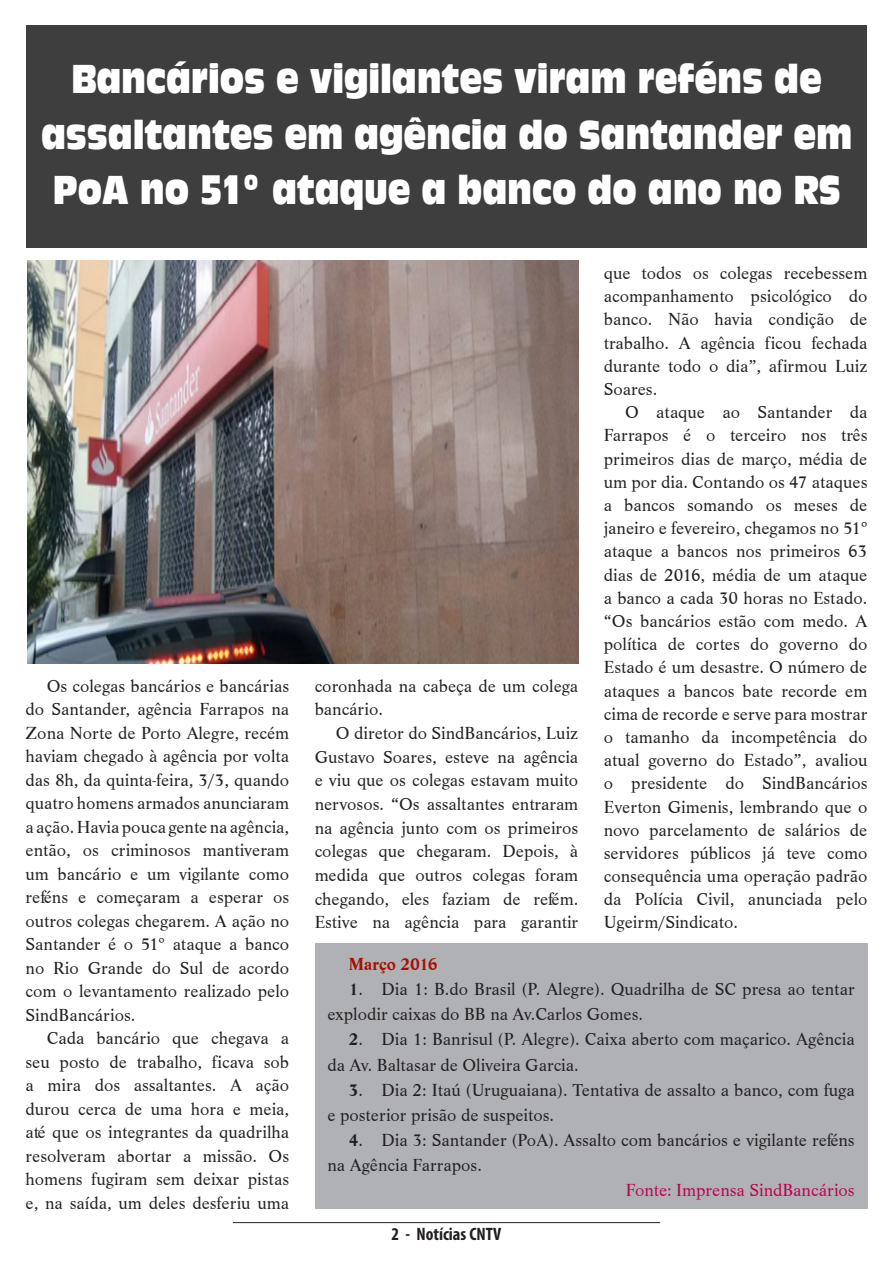
<style>
.page{position:relative;width:893px;height:1263px;background:#fff}
.page>*{position:absolute;margin:0;border:0;box-sizing:border-box;transform-origin:0 0}
.t1{font:37.5px/55.5px "Antique Olive Compact";color:#fff;text-align:center;scale:.8 1}
.t2{font:18px/23.2px "Life T";color:#231f20;text-align:justify}
.t3{font:18px "Life T";color:#bc0250}
.t4{font:700 condensed 18px "Myriad Pro";color:#231f20}
.t5{font:700 18px "Life T";color:#a80f00}
.s1{font-weight:700}
</style>
<div class="page">
<hr style="left:233px;top:1222px;width:427px;height:1px;background:#231f20">
<div style="left:26px;top:26px;width:841px;height:222px;background:#3e3e3f"></div>
<img style="left:27px;top:260px;width:551px;height:403px">
<div style="left:315px;top:943px;width:552px;height:266px;background:#b0b1b5"></div>
<p class="t1" style="left:41px;top:51px;width:1015px">Bancários e vigilantes viram reféns de assaltantes em agência do Santander em<br>PoA no 51º ataque a banco do ano no RS</p>
<p class="t2" style="left:26px;top:674px;width:265px;text-indent:21px">Os colegas bancários e bancárias do Santander, agência Farrapos na Zona Norte de Porto Alegre, recém haviam chegado à agência por volta das 8h, da quinta-feira, 3/3, quando quatro homens armados anunciaram a ação. Havia pouca gente na agência, então, os criminosos mantiveram um bancário e um vigilante como reféns e começaram a esperar os outros colegas chegarem. A ação no Santander é o 51º ataque a banco no Rio Grande do Sul de acordo com o levantamento realizado pelo SindBancários.</p>
<p class="t2" style="left:26px;top:1027px;width:265px;text-indent:21px">Cada bancário que chegava a seu posto de trabalho, ficava sob a mira dos assaltantes. A ação durou cerca de uma hora e meia, até que os integrantes da quadrilha resolveram abortar a missão. Os homens fugiram sem deixar pistas e, na saída, um deles desferiu uma</p>
<p class="t2" style="left:315px;top:674px;width:265px;line-height:23.7px">coronhada na cabeça de um colega bancário.</p>
<p class="t2" style="left:315px;top:721px;width:265px;line-height:23.7px;text-indent:21px">O diretor do SindBancários, Luiz Gustavo Soares, esteve na agência e viu que os colegas estavam muito nervosos. “Os assaltantes entraram na agência junto com os primeiros colegas que chegaram. Depois, à medida que outros colegas foram chegando, eles faziam de refém.<br>Estive na agência para garantir</p>
<p class="t2" style="left:604px;top:262px;width:265px">que todos os colegas recebessem acompanhamento psicológico do banco. Não havia condição de trabalho. A agência ficou fechada durante todo o dia”, afirmou Luiz Soares.</p>
<p class="t2" style="left:604px;top:401px;width:265px;text-indent:21px">O ataque ao Santander da Farrapos é o terceiro nos três primeiros dias de março, média de um por dia. Contando os 47 ataques a bancos somando os meses de janeiro e fevereiro, chegamos no 51º ataque a bancos nos primeiros 63 dias de 2016, média de um ataque a banco a cada 30 horas no Estado. “Os bancários estão com medo. A política de cortes do governo do Estado é um desastre. O número de ataques a bancos bate recorde em cima de recorde e serve para mostrar o tamanho da incompetência do atual governo do Estado”, avaliou o presidente do SindBancários Everton Gimenis, lembrando que o novo parcelamento de salários de servidores públicos já teve como consequência uma operação padrão da Polícia Civil, anunciada pelo Ugeirm/Sindicato.</p>
<p class="t5" style="left:349px;top:954px;width:91px">Março 2016</p>
<p class="t2" style="left:327px;top:977px;width:529px;line-height:25.2px;text-indent:21px"><span class="s1">1</span>. Dia 1: B.do Brasil (P. Alegre). Quadrilha de SC presa ao tentar explodir caixas do BB na Av.Carlos Gomes.</p>
<p class="t2" style="left:327px;top:1027px;width:529px;line-height:25.2px;text-indent:21px"><span class="s1">2</span>. Dia 1: Banrisul (P. Alegre). Caixa aberto com maçarico. Agência da Av. Baltasar de Oliveira Garcia.</p>
<p class="t2" style="left:327px;top:1077px;width:529px;line-height:25.2px;text-indent:21px"><span class="s1">3</span>. Dia 2: Itaú (Uruguaiana). Tentativa de assalto a banco, com fuga e posterior prisão de suspeitos.</p>
<p class="t2" style="left:327px;top:1127px;width:529px;line-height:25.2px;text-indent:21px"><span class="s1">4</span>. Dia 3: Santander (PoA). Assalto com bancários e vigilante reféns na Agência Farrapos.</p>
<p class="t3" style="left:626px;top:1180px;width:230px">Fonte: Imprensa SindBancários</p>
<p class="t4" style="left:392px;top:1223px;width:111px">2 - Notícias CNTV</p>
</div>
